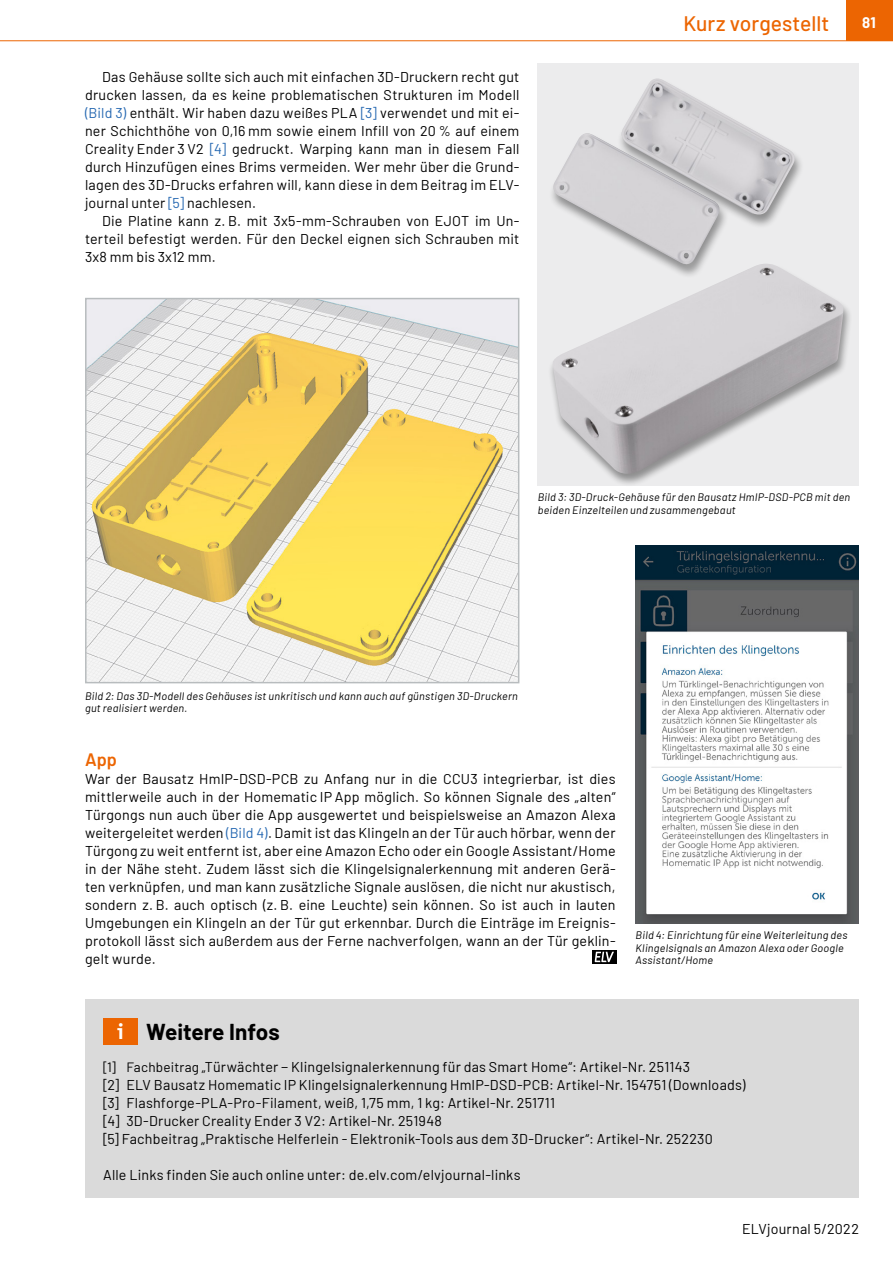
<style>
.page{position:relative;width:893px;height:1263px;background:#fff}
.page>*{position:absolute;margin:0;border:0;box-sizing:border-box;transform-origin:0 0}
.Weitere_Infos{font:700 22.5px "Barlow";color:#000}
.t1{font:22.05px "Officina Sans Bold ITC";color:#fff}
.t2{font:500 21px "Barlow";letter-spacing:.005em;color:#ec6502}
.ZZ{font:600 18px "Barlow";color:#ec6502}
.t3{font:700 15px "Barlow";color:#fff}
.Fließtext_Neuer_Absa{font:14.25px/18px "Barlow";letter-spacing:.015em;color:#000;text-align:justify}
.Fließtext_Neue_Zeile{font:14.25px/18px "Barlow";letter-spacing:.015em;color:#000;text-align:justify}
.Text_Weitere_Infos{font:14.25px "Barlow";letter-spacing:.015em;color:#000}
.Bildunterschrift{font:italic 10.8px/12.3px "Barlow";letter-spacing:.025em;color:#000}
.s1{color:#2769b2}
.s2{font-size:13.5px}
</style>
<div class="page">
<div style="left:846px;top:0;width:47px;height:40px;background:#ec6502"></div>
<hr style="left:0;top:40px;width:893px;height:1px;background:#ec6502">
<div style="left:538px;top:64px;width:321px;height:422px;background:#ececed"></div>
<div style="left:85px;top:1000px;width:774px;height:198px;background:#dadada"></div>
<div style="left:103px;top:1018px;width:35px;height:26px;background:#ec6502"></div>
<img style="left:553px;top:78px;width:242px;height:185px">
<img style="left:88px;top:301px;width:428px;height:379px">
<div style="left:85px;top:298px;width:434px;height:385px;border:2px solid #b8bcbe"></div>
<img style="left:636px;top:546px;width:223px;height:378px">
<svg style="left:592px;top:950px;width:24px;height:14px"></svg>
<svg style="left:595px;top:952px;width:19px;height:10px"></svg>
<div style="left:548px;top:263px;width:305px;height:224px;background:#000;opacity:.4"></div>
<img style="left:552px;top:264px;width:291px;height:210px">
<p class="Fließtext_Neue_Zeile" style="left:85px;top:67px;width:436px;text-indent:17px">Das Gehäuse sollte sich auch mit einfachen 3D-Druckern recht gut drucken lassen, da es keine problematischen Strukturen im Modell <span class="s1">(Bild 3)</span> enthält. Wir haben dazu weißes PLA <span class="s1">[3]</span> verwendet und mit ei&shy;ner Schichthöhe von 0,16 mm sowie einem Infill von 20 % auf einem Creality Ender 3 V2 <span class="s1">[4]</span> gedruckt. Warping kann man in diesem Fall durch Hinzufügen eines Brims vermeiden. Wer mehr über die Grund&shy;lagen des 3D-Drucks erfahren will, kann diese in dem Beitrag im ELV&shy;journal unter <span class="s1">[5]</span> nachlesen.</p>
<p class="Fließtext_Neue_Zeile" style="left:85px;top:211px;width:436px;text-indent:17px">Die Platine kann z. B. mit 3x5-mm-Schrauben von EJOT im Un&shy;terteil befestigt werden. Für den Deckel eignen sich Schrauben mit 3x8 mm bis 3x12 mm.</p>
<h3 class="t2" style="left:683px;top:8px;width:147px">Kurz vorgestellt</h3>
<p class="t3" style="left:862px;top:11px;width:15px">81</p>
<p class="Bildunterschrift" style="left:538px;top:491px;width:314px">Bild 3: 3D-Druck-Gehäuse für den Bausatz HmIP-DSD-PCB mit den beiden Einzelteilen und zusammengebaut</p>
<p class="Bildunterschrift" style="left:85px;top:689px;width:434px">Bild 2: Das 3D-Modell des Gehäuses ist unkritisch und kann auch auf günstigen 3D-Druckern gut realisiert werden.</p>
<p class="ZZ" style="left:85px;top:746px;width:34px">App</p>
<p class="Fließtext_Neuer_Absa" style="left:85px;top:769px;width:532px">War der Bausatz HmIP-DSD-PCB zu Anfang nur in die CCU3 integrierbar, ist dies mittlerweile auch in der Homematic IP App möglich. So können Signale des „alten“ Türgongs nun auch über die App ausgewertet und beispielsweise an Amazon Alexa weitergeleitet werden <span class="s1">(Bild 4)</span>. Damit ist das Klingeln an der Tür auch hörbar, wenn der Türgong zu weit entfernt ist, aber eine Amazon Echo oder ein Google Assistant/Home in der Nähe steht. Zudem lässt sich die Klingelsignalerkennung mit anderen Gerä&shy;ten verknüpfen, und man kann zusätzliche Signale auslösen, die nicht nur akustisch, sondern z. B. auch optisch (z. B. eine Leuchte) sein können. So ist auch in lauten Umgebungen ein Klingeln an der Tür gut erkennbar. Durch die Einträge im Ereignis&shy;protokoll lässt sich außerdem aus der Ferne nachverfolgen, wann an der Tür geklin&shy;gelt wurde.</p>
<p class="Bildunterschrift" style="left:636px;top:928px;width:213px">Bild 4: Einrichtung für eine Weiterleitung des<br>Klingelsignals an Amazon Alexa oder Google<br>Assistant/Home</p>
<p class="t1" style="left:117px;top:1016px;width:8px">i</p>
<p class="Weitere_Infos" style="left:146px;top:1015px;width:135px">Weitere Infos</p>
<p class="Text_Weitere_Infos" style="left:103px;top:1056px;width:589px"><span class="s2">[1] Fachbeitrag „</span>Türwächter − Klingelsignalerkennung für das Smart Home“: Artikel-Nr. 251143</p>
<p class="Text_Weitere_Infos" style="left:103px;top:1074px;width:644px">[2] ELV Bausatz Homematic IP Klingelsignalerkennung HmIP-DSD-PCB: Artikel-Nr. 154751 (Downloads)</p>
<p class="Text_Weitere_Infos" style="left:103px;top:1092px;width:454px">[3] Flashforge-PLA-Pro-Filament, weiß, 1,75 mm, 1 kg: Artikel-Nr. 251711</p>
<p class="Text_Weitere_Infos" style="left:103px;top:1110px;width:340px">[4] 3D-Drucker Creality Ender 3 V2: Artikel-Nr. 251948</p>
<p class="Text_Weitere_Infos" style="left:103px;top:1128px;width:611px">[5] Fachbeitrag „Praktische Helferlein - Elektronik-Tools aus dem 3D-Drucker“: Artikel-Nr. 252230</p>
<p class="Fließtext_Neuer_Absa" style="left:103px;top:1165px;width:419px">Alle Links finden Sie auch online unter: de.elv.com/elvjournal-links</p>
<p class="Fließtext_Neuer_Absa" style="left:742px;top:1219px;width:118px">ELVjournal 5/2022</p>
</div>
